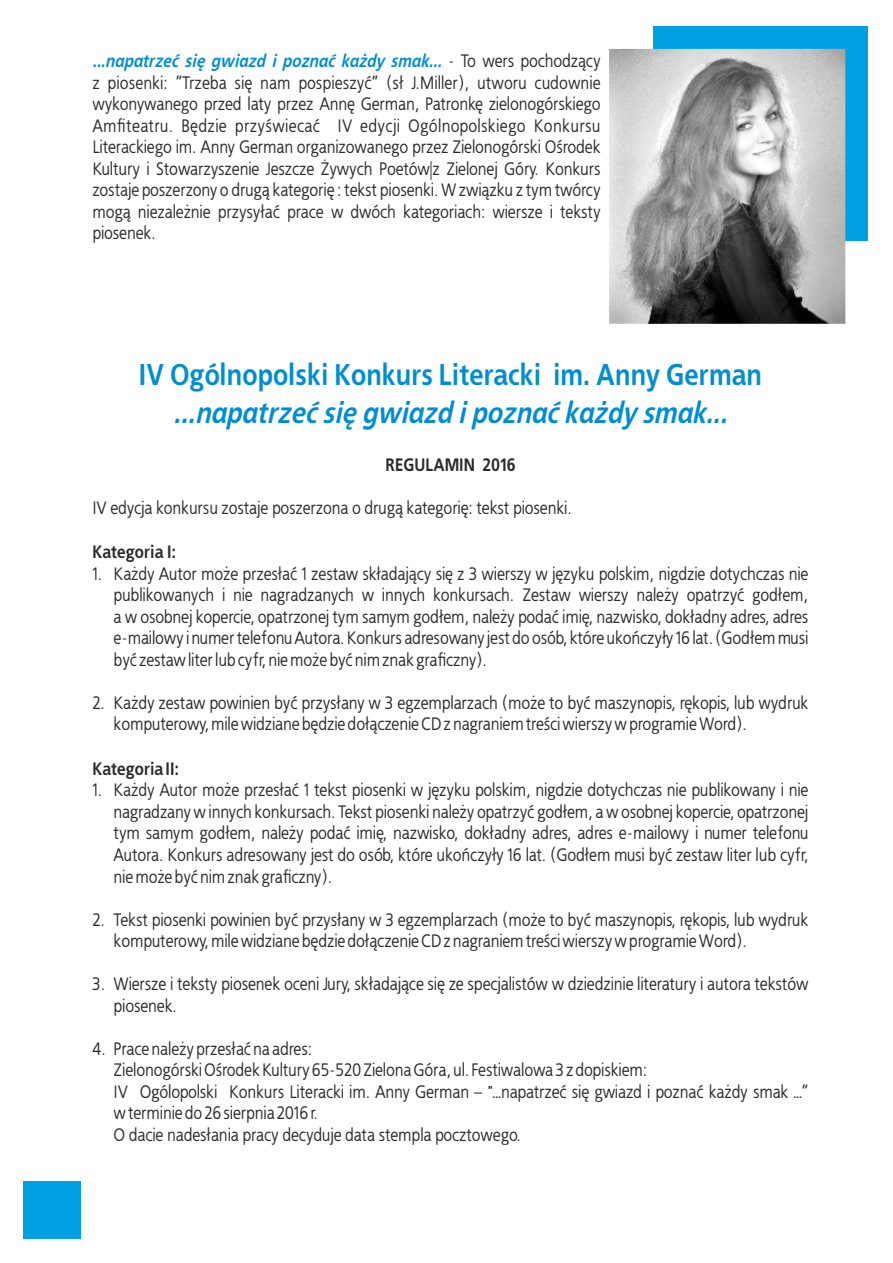
<style>
.page{position:relative;width:893px;height:1263px;background:#fff}
.page>*{position:absolute;margin:0;border:0;box-sizing:border-box;transform-origin:0 0}
.t1{font:700 30px "Bureau EFN";color:#008dd2}
.t2{font:italic 700 30px "Bureau EFN";color:#008dd2}
.t3{font:18px/21.6px "Bureau EFN";color:#2b2a29}
.t4{font:700 18px "Bureau EFN";color:#2b2a29}
.s1{font-weight:700;font-style:italic;color:#008dd2}
</style>
<div class="page">
<div style="left:654px;top:26px;width:214px;height:215px;background:#00a0e3"></div>
<div style="left:24px;top:1181px;width:57px;height:57px;background:#00a0e3"></div>
<img style="left:609px;top:49px;width:236px;height:275px">
<p class="t3" style="left:92px;top:51px;width:510px;text-align:justify"><span class="s1">...napatrzeć się gwiazd i poznać każdy smak...</span> - To wers pochodzący z piosenki: ”Trzeba się nam pospieszyć” (sł J.Miller), utworu cudownie wykonywanego przed laty przez Annę German, Patronkę zielonogórskiego Amfiteatru. Będzie przyświecać IV edycji Ogólnopolskiego Konkursu Literackiego im. Anny German organizowanego przez Zielonogórski Ośrodek Kultury i Stowarzyszenie Jeszcze Żywych Poetów|z Zielonej Góry. Konkurs zostaje poszerzony o drugą kategorię : tekst piosenki. W związku z tym twórcy mogą niezależnie przysyłać prace w dwóch kategoriach: wiersze i teksty piosenek.</p>
<h1 class="t1" style="left:139px;top:362px;width:625px">IV Ogólnopolski Konkurs Literacki im. Anny German</h1>
<h1 class="t2" style="left:174px;top:400px;width:555px">...napatrzeć się gwiazd i poznać każdy smak...</h1>
<p class="t4" style="left:385px;top:457px;width:132px">REGULAMIN 2016</p>
<p class="t3" style="left:92px;top:498px;width:481px">IV edycja konkursu zostaje poszerzona o drugą kategorię: tekst piosenki.</p>
<p class="t4" style="left:92px;top:544px;width:85px">Kategoria I:</p>
<p class="t3" style="left:114px;top:564px;width:696px;text-align:justify;text-indent:-21px">1. Każdy Autor może przesłać 1 zestaw składający się z 3 wierszy w języku polskim, nigdzie dotychczas nie publikowanych i nie nagradzanych w innych konkursach. Zestaw wierszy należy opatrzyć godłem, a w osobnej kopercie, opatrzonej tym samym godłem, należy podać imię, nazwisko, dokładny adres, adres e-mailowy i numer telefonu Autora. Konkurs adresowany jest do osób, które ukończyły 16 lat. (Godłem musi być zestaw liter lub cyfr, nie może być nim znak graficzny).</p>
<p class="t3" style="left:114px;top:693px;width:696px;text-indent:-21px">2. Każdy zestaw powinien być przysłany w 3 egzemplarzach (może to być maszynopis, rękopis, lub wydruk komputerowy, mile widziane będzie dołączenie CD z nagraniem treści wierszy w programie Word).</p>
<p class="t4" style="left:92px;top:761px;width:88px">Kategoria II:</p>
<p class="t3" style="left:114px;top:781px;width:696px;text-align:justify;text-indent:-21px">1. Każdy Autor może przesłać 1 tekst piosenki w języku polskim, nigdzie dotychczas nie publikowany i nie nagradzany w innych konkursach. Tekst piosenki należy opatrzyć godłem, a w osobnej kopercie, opatrzonej tym samym godłem, należy podać imię, nazwisko, dokładny adres, adres e-mailowy i numer telefonu Autora. Konkurs adresowany jest do osób, które ukończyły 16 lat. (Godłem musi być zestaw liter lub cyfr, nie może być nim znak graficzny).</p>
<p class="t3" style="left:114px;top:910px;width:696px;text-indent:-21px">2. Tekst piosenki powinien być przysłany w 3 egzemplarzach (może to być maszynopis, rękopis, lub wydruk komputerowy, mile widziane będzie dołączenie CD z nagraniem treści wierszy w programie Word).</p>
<p class="t3" style="left:114px;top:974px;width:696px;text-indent:-21px">3. Wiersze i teksty piosenek oceni Jury, składające się ze specjalistów w dziedzinie literatury i autora tekstów piosenek.</p>
<p class="t3" style="left:114px;top:1039px;width:696px;text-indent:-21px">4. Prace należy przesłać na adres:<br>Zielonogórski Ośrodek Kultury 65-520 Zielona Góra, ul. Festiwalowa 3 z dopiskiem:<br>IV Ogólopolski Konkurs Literacki im. Anny German – "…napatrzeć się gwiazd i poznać każdy smak …” w terminie do 26 sierpnia 2016 r.<br>O dacie nadesłania pracy decyduje data stempla pocztowego.</p>
</div>
